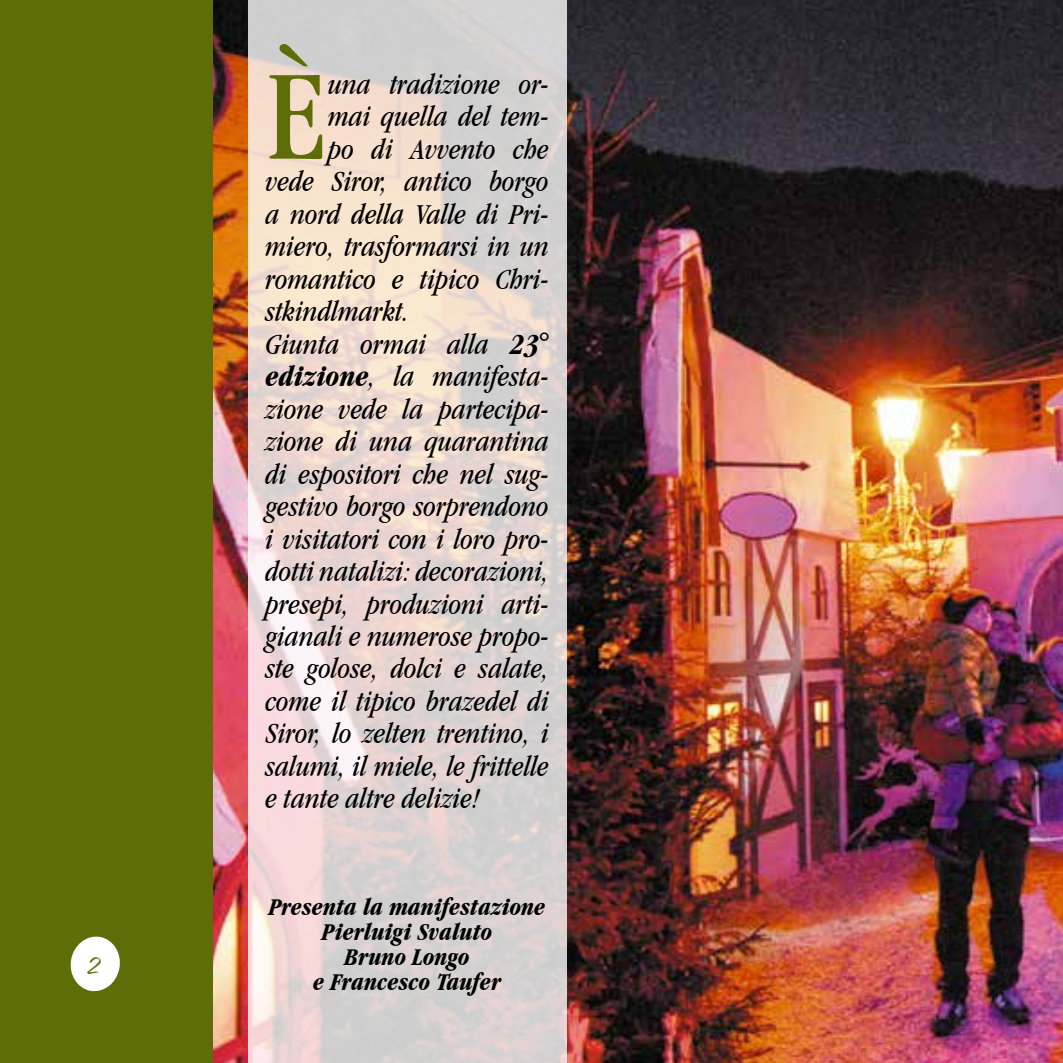
<style>
.page{position:relative;width:1063px;height:1063px;background:#fff}
.page>*{position:absolute;margin:0;border:0;box-sizing:border-box;transform-origin:0 0}
.t1{font:condensed 133.5px "Garamond IT Cby BT";color:#5e6d07}
.t2{font:italic condensed 30px "Garamond IT Cby BT";color:#000}
.t3{font:italic 30px "Vladimir Script";color:#5e6d07}
.t4{font:italic 700 condensed 25px/25px "Garamond IT Cby BT";color:#000;text-align:center}
.s1{font-weight:700}
</style>
<div class="page">
<img style="left:213px;top:0;width:850px;height:1063px">
<svg style="left:248px;top:0;width:319px;height:1063px;background:#e3d7d2"></svg>
<div style="left:0;top:0;width:213px;height:1063px;background:#5e6d07"></div>
<svg style="left:70px;top:936px;width:50px;height:56px"></svg>
<p class="t3" style="left:89px;top:947px;width:37px">2</p>
<h1 class="t1" style="left:266px;top:40px;width:64px">È</h1>
<p class="t2" style="left:328px;top:66px;width:222px">una tradizione or-</p>
<p class="t2" style="left:328px;top:99px;width:222px">mai quella del tem-</p>
<p class="t2" style="left:328px;top:131px;width:222px">po di Avvento che</p>
<p class="t2" style="left:266px;top:164px;width:285px">vede Siror, antico borgo</p>
<p class="t2" style="left:266px;top:196px;width:285px">a nord della Valle di Pri-</p>
<p class="t2" style="left:266px;top:229px;width:285px">miero, trasformarsi in un</p>
<p class="t2" style="left:266px;top:261px;width:285px">romantico e tipico Chri-</p>
<p class="t2" style="left:266px;top:294px;width:145px">stkindlmarkt.</p>
<p class="t2" style="left:266px;top:326px;width:285px">Giunta ormai alla <span class="s1">23°</span></p>
<p class="t2" style="left:266px;top:359px;width:285px"><span class="s1">edizione</span>, la manifesta-</p>
<p class="t2" style="left:266px;top:391px;width:285px">zione vede la partecipa-</p>
<p class="t2" style="left:266px;top:424px;width:285px">zione di una quarantina</p>
<p class="t2" style="left:266px;top:456px;width:285px">di espositori che nel sug-</p>
<p class="t2" style="left:266px;top:489px;width:285px">gestivo borgo sorprendono</p>
<p class="t2" style="left:266px;top:521px;width:285px">i visitatori con i loro pro-</p>
<p class="t2" style="left:266px;top:554px;width:285px">dotti natalizi: decorazioni,</p>
<p class="t2" style="left:266px;top:586px;width:285px">presepi, produzioni arti-</p>
<p class="t2" style="left:266px;top:619px;width:285px">gianali e numerose propo-</p>
<p class="t2" style="left:266px;top:651px;width:285px">ste golose, dolci e salate,</p>
<p class="t2" style="left:266px;top:684px;width:285px">come il tipico brazedel di</p>
<p class="t2" style="left:266px;top:716px;width:285px">Siror, lo zelten trentino, i</p>
<p class="t2" style="left:266px;top:749px;width:285px">salumi, il miele, le frittelle</p>
<p class="t2" style="left:266px;top:781px;width:216px">e tante altre delizie!</p>
<p class="t4" style="left:269px;top:894px;width:278px">Presenta la manifestazione<br>Pierluigi Svaluto<br>Bruno Longo<br>e Francesco Taufer</p>
</div>
